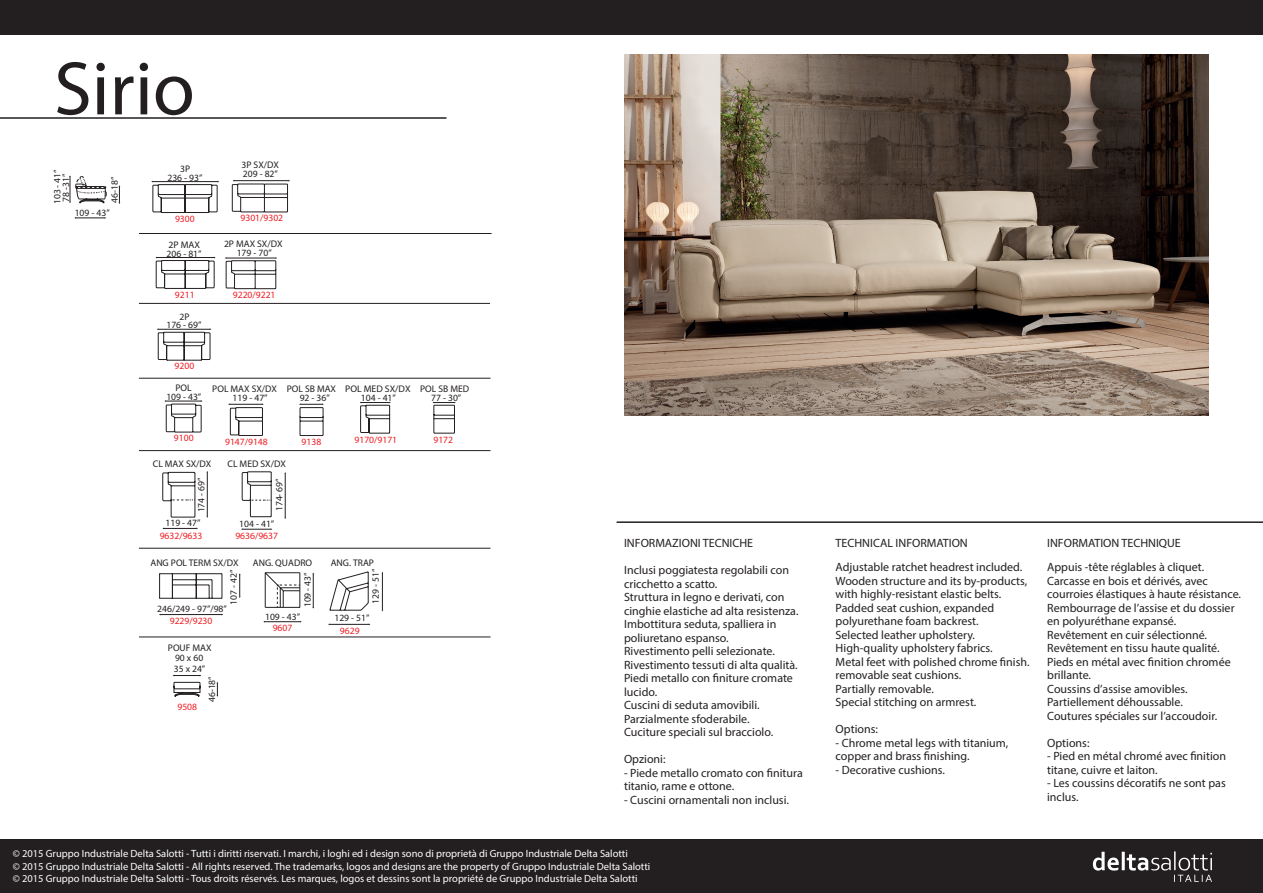
<style>
.page{position:relative;width:1263px;height:893px;background:#fff}
.page>*{position:absolute;margin:0;border:0;box-sizing:border-box;transform-origin:0 0}
.t1{font:76.5px "Myriad Pro";color:#231f20}
.t2{font:12px/13.5px "Myriad Pro";color:#231f20}
.t3{font:10.5px "Myriad Pro";color:#fff}
.t4{font:9.6px/8.7px "Myriad Pro";color:#231f20}
.t5{font:9.6px "Myriad Pro";color:#ee1d23}
</style>
<div class="page">
<div style="left:0;top:0;width:1263px;height:34px;background:#231f20"></div>
<div style="left:0;top:839px;width:1263px;height:54px;background:#231f20"></div>
<svg style="left:1093px;top:852px;width:26px;height:19px"></svg>
<hr style="left:1122px;top:852px;width:3px;height:18px;background:#fff">
<svg style="left:1127px;top:851px;width:85px;height:31px"></svg>
<hr style="left:0;top:117px;width:446px;height:2px;background:#231f20">
<hr style="left:617px;top:521px;width:646px;height:2px;background:#231f20">
<img style="left:624px;top:54px;width:585px;height:362px">
<svg style="left:330px;top:572px;width:38px;height:38px"></svg>
<hr style="left:382px;top:573px;width:1px;height:37px;background:#231f20">
<hr style="left:329px;top:624px;width:40px;height:1px;background:#231f20">
<svg style="left:241px;top:528px;width:31px;height:2px"></svg>
<hr style="left:285px;top:473px;width:1px;height:45px;background:#231f20">
<svg style="left:242px;top:472px;width:30px;height:45px"></svg>
<svg style="left:157px;top:328px;width:54px;height:104px"></svg>
<svg style="left:151px;top:181px;width:68px;height:32px"></svg>
<svg style="left:156px;top:257px;width:60px;height:32px"></svg>
<svg style="left:74px;top:217px;width:32px;height:2px"></svg>
<svg style="left:119px;top:185px;width:1px;height:19px"></svg>
<svg style="left:69px;top:175px;width:37px;height:28px"></svg>
<svg style="left:173px;top:675px;width:28px;height:1px"></svg>
<svg style="left:216px;top:682px;width:2px;height:15px"></svg>
<svg style="left:174px;top:682px;width:26px;height:14px"></svg>
<hr style="left:313px;top:574px;width:1px;height:33px;background:#231f20">
<hr style="left:265px;top:621px;width:35px;height:1px;background:#231f20">
<svg style="left:265px;top:572px;width:35px;height:35px"></svg>
<svg style="left:225px;top:180px;width:231px;height:256px"></svg>
<hr style="left:164px;top:528px;width:33px;height:1px;background:#231f20">
<hr style="left:207px;top:472px;width:1px;height:45px;background:#231f20">
<svg style="left:163px;top:472px;width:32px;height:45px"></svg>
<hr style="left:160px;top:614px;width:62px;height:1px;background:#231f20">
<svg style="left:239px;top:573px;width:2px;height:25px"></svg>
<svg style="left:159px;top:573px;width:63px;height:25px"></svg>
<hr style="left:139px;top:233px;width:353px;height:1px;background:#231f20">
<hr style="left:139px;top:303px;width:351px;height:1px;background:#231f20">
<hr style="left:139px;top:378px;width:351px;height:1px;background:#231f20">
<hr style="left:139px;top:450px;width:351px;height:1px;background:#231f20">
<hr style="left:139px;top:548px;width:351px;height:1px;background:#231f20">
<hr style="left:139px;top:637px;width:351px;height:1px;background:#231f20">
<p class="t1" style="left:54px;top:42px;width:142px">Sirio</p>
<p class="t4" style="left:53px;top:204px;width:37px;rotate:-90deg">103 - 41”<br>78 -31”</p>
<p class="t4" style="left:110px;top:203px;width:28px;rotate:-90deg">46-18”</p>
<p class="t4" style="left:75px;top:209px;width:37px">109 - 43”</p>
<p class="t4" style="left:180px;top:164px;width:12px">3P</p>
<p class="t4" style="left:167px;top:173px;width:37px">236 - 93”</p>
<p class="t5" style="left:175px;top:213px;width:21px">9300</p>
<p class="t4" style="left:168px;top:240px;width:33px">2P MAX</p>
<p class="t4" style="left:167px;top:249px;width:37px">206 - 81”</p>
<p class="t5" style="left:175px;top:289px;width:21px">9211</p>
<p class="t4" style="left:180px;top:312px;width:12px">2P</p>
<p class="t4" style="left:166px;top:321px;width:37px">176 - 69”</p>
<p class="t4" style="left:242px;top:160px;width:39px">3P SX/DX</p>
<p class="t4" style="left:243px;top:170px;width:37px">209 - 82”</p>
<p class="t5" style="left:240px;top:212px;width:44px">9301/9302</p>
<p class="t4" style="left:224px;top:240px;width:60px">2P MAX SX/DX</p>
<p class="t4" style="left:237px;top:248px;width:37px">179 - 70”</p>
<p class="t5" style="left:233px;top:289px;width:44px">9220/9221</p>
<p class="t5" style="left:175px;top:360px;width:21px">9200</p>
<p class="t4" style="left:176px;top:384px;width:18px">POL</p>
<p class="t4" style="left:166px;top:392px;width:37px">109 - 43”</p>
<p class="t4" style="left:212px;top:384px;width:66px">POL MAX SX/DX</p>
<p class="t4" style="left:233px;top:393px;width:37px">119 - 47”</p>
<p class="t4" style="left:287px;top:384px;width:51px">POL SB MAX</p>
<p class="t4" style="left:300px;top:393px;width:32px">92 - 36”</p>
<p class="t4" style="left:345px;top:384px;width:67px">POL MED SX/DX</p>
<p class="t4" style="left:361px;top:393px;width:37px">104 - 41”</p>
<p class="t4" style="left:420px;top:384px;width:51px">POL SB MED</p>
<p class="t4" style="left:431px;top:393px;width:32px">77 - 30”</p>
<p class="t5" style="left:174px;top:432px;width:21px">9100</p>
<p class="t5" style="left:225px;top:435px;width:44px">9147/9148</p>
<p class="t5" style="left:302px;top:435px;width:21px">9138</p>
<p class="t4" style="left:153px;top:459px;width:60px">CL MAX SX/DX</p>
<p class="t4" style="left:227px;top:459px;width:60px">CL MED SX/DX</p>
<p class="t4" style="left:197px;top:512px;width:37px;rotate:-90deg">174 - 69”</p>
<p class="t4" style="left:275px;top:511px;width:35px;rotate:-90deg">174- 69”</p>
<p class="t4" style="left:165px;top:519px;width:37px">119 - 47”</p>
<p class="t4" style="left:239px;top:520px;width:37px">104 - 41”</p>
<p class="t5" style="left:160px;top:530px;width:44px">9632/9633</p>
<p class="t5" style="left:235px;top:530px;width:44px">9636/9637</p>
<p class="t4" style="left:150px;top:559px;width:90px">ANG POL TERM SX/DX</p>
<p class="t4" style="left:229px;top:605px;width:37px;rotate:-90deg">107 - 42”</p>
<p class="t4" style="left:157px;top:604px;width:71px">246/249 - 97”/98”</p>
<p class="t5" style="left:170px;top:614px;width:44px">9229/9230</p>
<p class="t4" style="left:168px;top:643px;width:45px">POUF MAX</p>
<p class="t4" style="left:207px;top:702px;width:28px;rotate:-90deg">46-18”</p>
<p class="t4" style="left:174px;top:651px;width:33px;line-height:11.6px">90 x 60<br>35 x 24”</p>
<p class="t5" style="left:177px;top:701px;width:21px">9508</p>
<p class="t4" style="left:253px;top:559px;width:61px">ANG. QUADRO</p>
<p class="t4" style="left:303px;top:607px;width:37px;rotate:-90deg">109 - 43”</p>
<p class="t4" style="left:265px;top:613px;width:37px">109 - 43”</p>
<p class="t5" style="left:273px;top:622px;width:21px">9607</p>
<p class="t5" style="left:354px;top:434px;width:44px">9170/9171</p>
<p class="t4" style="left:331px;top:559px;width:45px">ANG. TRAP</p>
<p class="t4" style="left:371px;top:604px;width:37px;rotate:-90deg">129 - 51”</p>
<p class="t4" style="left:334px;top:613px;width:37px">129 - 51”</p>
<p class="t5" style="left:340px;top:625px;width:21px">9629</p>
<p class="t5" style="left:433px;top:434px;width:21px">9172</p>
<p class="t2" style="left:624px;top:536px;width:131px">INFORMAZIONI TECNICHE</p>
<p class="t2" style="left:624px;top:563px;width:166px">Inclusi poggiatesta regolabili con</p>
<p class="t2" style="left:624px;top:577px;width:95px">cricchetto a scatto.</p>
<p class="t2" style="left:624px;top:590px;width:162px">Struttura in legno e derivati, con</p>
<p class="t2" style="left:624px;top:604px;width:176px">cinghie elastiche ad alta resistenza.</p>
<p class="t2" style="left:624px;top:617px;width:154px">Imbottitura seduta, spalliera in</p>
<p class="t2" style="left:624px;top:631px;width:106px">poliuretano espanso.</p>
<p class="t2" style="left:624px;top:644px;width:152px">Rivestimento pelli selezionate.</p>
<p class="t2" style="left:624px;top:658px;width:175px">Rivestimento tessuti di alta qualità.</p>
<p class="t2" style="left:624px;top:671px;width:170px">Piedi metallo con finiture cromate lucido.</p>
<p class="t2" style="left:624px;top:698px;width:137px">Cuscini di seduta amovibili.</p>
<p class="t2" style="left:624px;top:712px;width:127px">Parzialmente sfoderabile.</p>
<p class="t2" style="left:624px;top:725px;width:151px">Cuciture speciali sul bracciolo.</p>
<p class="t2" style="left:624px;top:752px;width:43px">Opzioni:</p>
<p class="t2" style="left:624px;top:766px;width:180px">- Piede metallo cromato con finitura titanio, rame e ottone.</p>
<p class="t2" style="left:624px;top:793px;width:166px">- Cuscini ornamentali non inclusi.</p>
<p class="t3" style="left:13px;top:847px;width:617px">© 2015 Gruppo Industriale Delta Salotti - Tutti i diritti riservati. I marchi, i loghi ed i design sono di proprietà di Gruppo Industriale Delta Salotti</p>
<p class="t3" style="left:13px;top:860px;width:639px">© 2015 Gruppo Industriale Delta Salotti - All rights reserved. The trademarks, logos and designs are the property of Gruppo Industriale Delta Salotti</p>
<p class="t3" style="left:13px;top:872px;width:626px">© 2015 Gruppo Industriale Delta Salotti - Tous droits réservés. Les marques, logos et dessins sont la propriété de Gruppo Industriale Delta Salotti</p>
<p class="t2" style="left:836px;top:536px;width:134px">TECHNICAL INFORMATION</p>
<p class="t2" style="left:836px;top:560px;width:188px">Adjustable ratchet headrest included.</p>
<p class="t2" style="left:836px;top:574px;width:193px">Wooden structure and its by-products, with highly-resistant elastic belts.</p>
<p class="t2" style="left:836px;top:601px;width:160px">Padded seat cushion, expanded</p>
<p class="t2" style="left:836px;top:614px;width:145px">polyurethane foam backrest.</p>
<p class="t2" style="left:836px;top:628px;width:141px">Selected leather upholstery.</p>
<p class="t2" style="left:836px;top:641px;width:159px">High-quality upholstery fabrics.</p>
<p class="t2" style="left:836px;top:655px;width:195px">Metal feet with polished chrome finish.</p>
<p class="t2" style="left:836px;top:668px;width:127px">removable seat cushions.</p>
<p class="t2" style="left:836px;top:682px;width:100px">Partially removable.</p>
<p class="t2" style="left:836px;top:695px;width:142px">Special stitching on armrest.</p>
<p class="t2" style="left:836px;top:722px;width:44px">Options:</p>
<p class="t2" style="left:836px;top:736px;width:174px">- Chrome metal legs with titanium, copper and brass finishing.</p>
<p class="t2" style="left:836px;top:763px;width:111px">- Decorative cushions.</p>
<p class="t2" style="left:1047px;top:536px;width:135px">INFORMATION TECHNIQUE</p>
<p class="t2" style="left:1047px;top:560px;width:158px">Appuis -tête réglables à cliquet.</p>
<p class="t2" style="left:1047px;top:574px;width:162px">Carcasse en bois et dérivés, avec</p>
<p class="t2" style="left:1047px;top:587px;width:195px">courroies élastiques à haute résistance.</p>
<p class="t2" style="left:1047px;top:601px;width:189px">Rembourrage de l’assise et du dossier en polyuréthane expansé.</p>
<p class="t2" style="left:1047px;top:628px;width:161px">Revêtement en cuir sélectionné.</p>
<p class="t2" style="left:1047px;top:641px;width:174px">Revêtement en tissu haute qualité.</p>
<p class="t2" style="left:1047px;top:655px;width:185px">Pieds en métal avec finition chromée brillante.</p>
<p class="t2" style="left:1047px;top:682px;width:142px">Coussins d’assise amovibles.</p>
<p class="t2" style="left:1047px;top:695px;width:137px">Partiellement déhoussable.</p>
<p class="t2" style="left:1047px;top:709px;width:171px">Coutures spéciales sur l’accoudoir.</p>
<p class="t2" style="left:1047px;top:736px;width:44px">Options:</p>
<p class="t2" style="left:1047px;top:749px;width:180px">- Pied en métal chromé avec finition titane, cuivre et laiton.</p>
<p class="t2" style="left:1047px;top:776px;width:180px">- Les coussins décoratifs ne sont pas inclus.</p>
</div>
